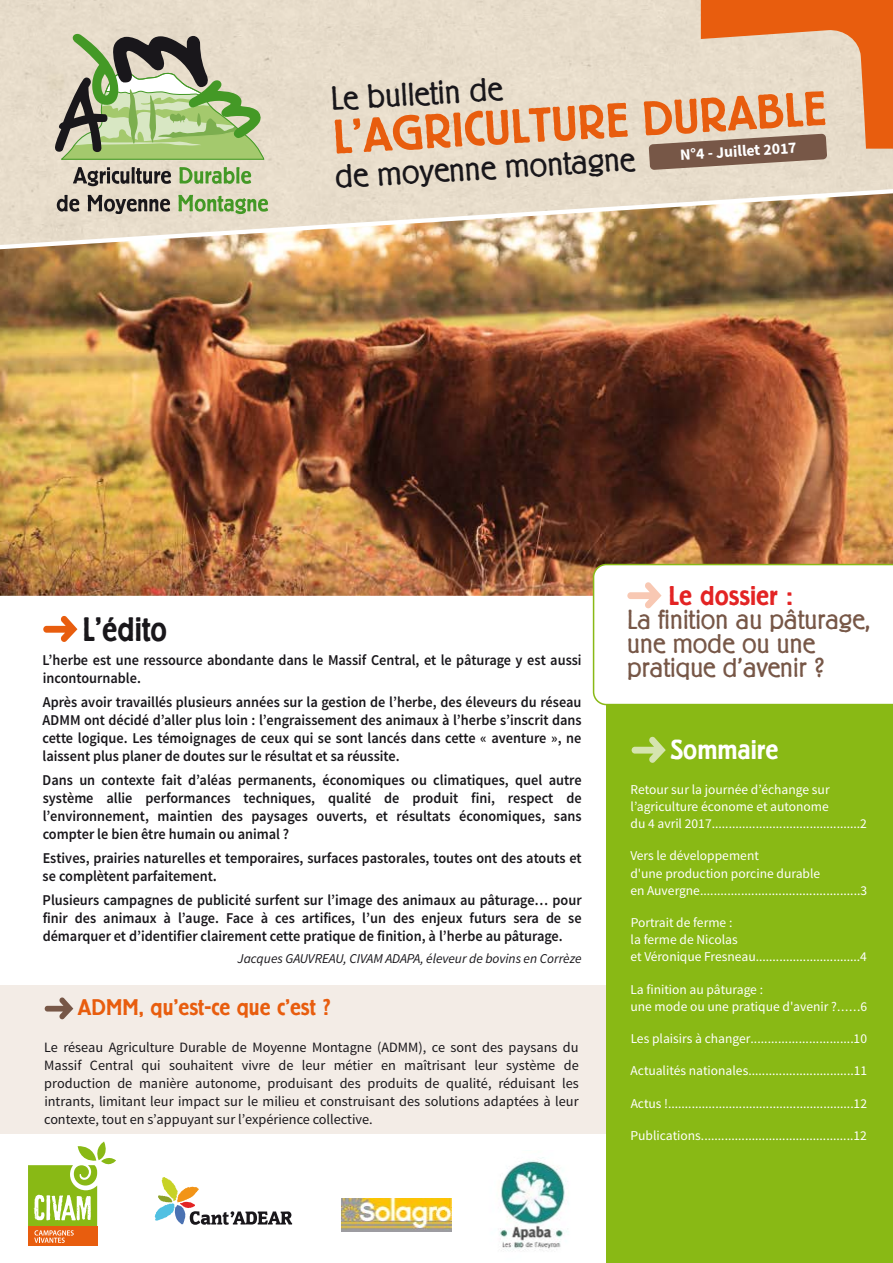
<style>
.page{position:relative;width:893px;height:1263px;background:#fff}
.page>*{position:absolute;margin:0;border:0;box-sizing:border-box;transform-origin:0 0}
.t1{font:500 48px "Berliner Grotesk";color:#e85d0e}
.t2{font:500 33.75px "Berliner Grotesk";color:#19171b;scale:.94 1}
.t3{font:300 33px "Berliner Grotesk";color:#19171b}
.t4{font:300 27px/23.9px "Berliner Grotesk";color:#775747}
.t5{font:500 27px "Berliner Grotesk";color:#e32424}
.t6{font:500 27px "Berliner Grotesk";color:#fff}
.t7{font:500 22.5px "Berliner Grotesk";color:#e85d0e}
.t8{font:700 15.75px "Source Sans Pro";color:#fff}
.t9{font:600 15px/18px "Source Sans Pro";color:#19171b;text-align:justify;scale:.95 1}
.t10{font:14.25px/18.1px "Source Sans Pro";letter-spacing:-.005em;color:#19171b;text-align:justify}
.t11{font:13.5px/17.2px "Source Sans Pro";color:#fff}
.t12{font:italic 13.5px "Source Sans Pro";letter-spacing:-.005em;color:#19171b}
.s1{font-size:15.75px}
</style>
<div class="page">
<div style="left:0;top:985px;width:612px;height:148px;background:#f3ece6"></div>
<img style="left:0;top:184px;width:893px;height:418px">
<div style="left:606px;top:661px;width:287px;height:602px;background:#89b915"></div>
<svg style="left:632px;top:736px;width:34px;height:27px"></svg>
<svg style="left:593px;top:564px;width:300px;height:141px"></svg>
<svg style="left:43px;top:615px;width:34px;height:27px"></svg>
<div style="left:28px;top:1227px;width:69px;height:19px;background:#e85d0e"></div>
<svg style="left:28px;top:1141px;width:88px;height:102px"></svg>
<svg style="left:155px;top:1177px;width:137px;height:48px"></svg>
<img style="left:342px;top:1198px;width:110px;height:33px">
<img style="left:499px;top:1157px;width:68px;height:94px">
<svg style="left:649px;top:0;width:244px;height:170px;background:#daae8e"></svg>
<svg style="left:45px;top:997px;width:28px;height:22px"></svg>
<svg style="left:73px;top:167px;width:98px;height:19px;background:#928b82"></svg>
<svg style="left:179px;top:167px;width:72px;height:17px"></svg>
<svg style="left:57px;top:195px;width:22px;height:17px"></svg>
<svg style="left:88px;top:195px;width:82px;height:19px;background:#938c83"></svg>
<svg style="left:178px;top:195px;width:90px;height:19px;background:#a2c085"></svg>
<svg style="left:55px;top:34px;width:209px;height:126px;background:#a5b489"></svg>
<h3 class="t3" style="left:330px;top:85px;width:173px;rotate:-3deg">Le bulletin de</h3>
<h1 class="t1" style="left:332px;top:117px;width:495px;rotate:-3deg">L'AGRICULTURE DURABLE</h1>
<h3 class="t3" style="left:335px;top:163px;width:302px;rotate:-3deg">de moyenne montagne</h3>
<p class="t8" style="left:679px;top:145px;width:118px;rotate:-4deg">N°4 - Juillet 2017</p>
<h2 class="t2" style="left:82px;top:615px;width:92px">L'édito</h2>
<p class="t9" style="left:43px;top:651px;width:569px">L’herbe est une ressource abondante dans le Massif Central, et le pâturage y est aussi incontournable.</p>
<p class="t9" style="left:43px;top:693px;width:569px">Après avoir travaillés plusieurs années sur la gestion de l’herbe, des éleveurs du réseau ADMM ont décidé d’aller plus loin : l’engraissement des animaux à l’herbe s’inscrit dans cette logique. Les témoignages de ceux qui se sont lancés dans cette « aventure », ne laissent plus planer de doutes sur le résultat et sa réussite.</p>
<p class="t9" style="left:43px;top:771px;width:569px">Dans un contexte fait d’aléas permanents, économiques ou climatiques, quel autre système allie performances techniques, qualité de produit fini, respect de l’environnement, maintien des paysages ouverts, et résultats économiques, sans compter le bien être humain ou animal ?</p>
<p class="t9" style="left:43px;top:849px;width:569px">Estives, prairies naturelles et temporaires, surfaces pastorales, toutes ont des atouts et se complètent parfaitement<span class="s1">.</span></p>
<p class="t9" style="left:43px;top:891px;width:569px">Plusieurs campagnes de publicité surfent sur l’image des animaux au pâturage… pour finir des animaux à l’auge. Face à ces artifices, l’un des enjeux futurs sera de se démarquer et d’identifier clairement cette pratique de finition, à l’herbe au pâturage.</p>
<p class="t12" style="left:238px;top:951px;width:345px">Jacques GAUVREAU, CIVAM ADAPA, éleveur de bovins en Corrèze</p>
<h3 class="t7" style="left:78px;top:998px;width:254px">ADMM, qu'est-ce que c'est ?</h3>
<p class="t10" style="left:44px;top:1038px;width:536px">Le réseau Agriculture Durable de Moyenne Montagne (ADMM), ce sont des paysans du Massif Central qui souhaitent vivre de leur métier en maîtrisant leur système de production de manière autonome, produisant des produits de qualité, réduisant les intrants, limitant leur impact sur le milieu et construisant des solutions adaptées à leur contexte, tout en s’appuyant sur l’expérience collective.</p>
<h3 class="t5" style="left:668px;top:584px;width:126px">Le dossier :</h3>
<h3 class="t4" style="left:627px;top:609px;width:245px">La finition au pâturage, une mode ou une pratique d’avenir ?</h3>
<h3 class="t6" style="left:670px;top:739px;width:109px">Sommaire</h3>
<p class="t11" style="left:630px;top:781px;width:238px">Retour sur la journée d’échange sur l’agriculture économe et autonome<br>du 4 avril 2017............................................2</p>
<p class="t11" style="left:630px;top:847px;width:238px">Vers le développement<br>d'une production porcine durable<br>en Auvergne...............................................3</p>
<p class="t11" style="left:631px;top:914px;width:238px">Portrait de ferme :<br>la ferme de Nicolas<br>et Véronique Fresneau...............................4</p>
<p class="t11" style="left:630px;top:981px;width:238px">La finition au pâturage :<br>une mode ou une pratique d'avenir ?......6</p>
<p class="t11" style="left:631px;top:1030px;width:238px">Les plaisirs à changer..............................10</p>
<p class="t11" style="left:631px;top:1062px;width:238px">Actualités nationales...............................11</p>
<p class="t11" style="left:631px;top:1095px;width:238px">Actus !.......................................................12</p>
<p class="t11" style="left:631px;top:1127px;width:238px">Publications.............................................12</p>
</div>
